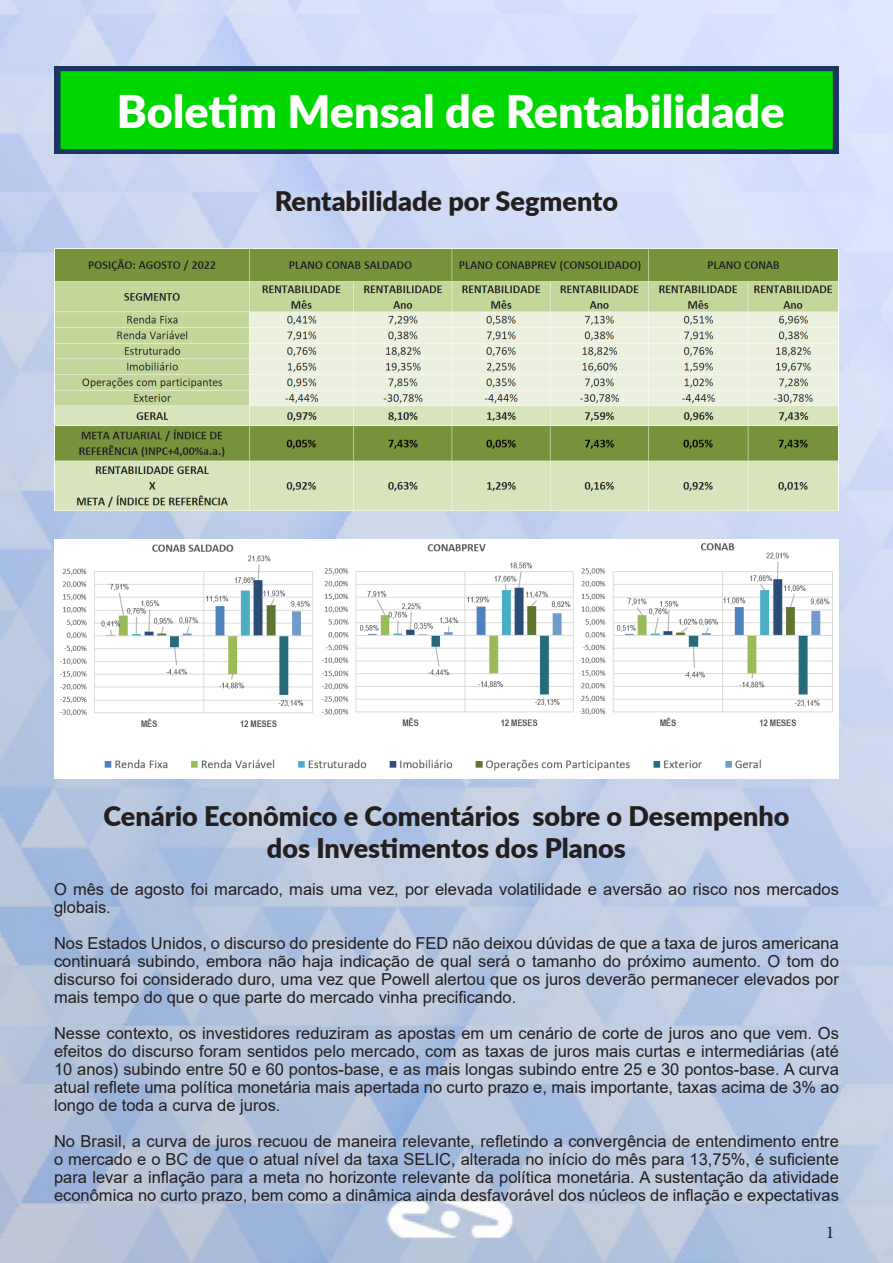
<style>
.page{position:relative;width:893px;height:1263px;background:#fff}
.page>*{position:absolute;margin:0;border:0;box-sizing:border-box;transform-origin:0 0}
.t1{font:900 45px "Lato";color:#fff}
.t2{font:900 27px "Lato";color:#231f20}
.t3{font:18px "Minion Pro";color:#231f20}
.t4{font:16.5px/18px "Arial";color:#231f20;text-align:justify}
</style>
<div class="page">
<img style="left:0;top:0;width:893px;height:1263px">
<img style="left:55px;top:249px;width:784px;height:261px">
<img style="left:54px;top:540px;width:785px;height:238px">
<img style="left:54px;top:67px;width:785px;height:86px">
<p class="t1" style="left:117px;top:78px;width:669px">Boletim Mensal de Rentabilidade</p>
<p class="t2" style="left:275px;top:181px;width:345px">Rentabilidade por Segmento</p>
<p class="t2" style="left:103px;top:795px;width:688px">Cenário Econômico e Comentários sobre o Desempenho</p>
<p class="t2" style="left:267px;top:828px;width:361px">dos Investimentos dos Planos</p>
<p class="t4" style="left:54px;top:880px;width:786px">O mês de agosto foi marcado, mais uma vez, por elevada volatilidade e aversão ao risco nos mercados globais.</p>
<p class="t4" style="left:54px;top:934px;width:786px">Nos Estados Unidos, o discurso do presidente do FED não deixou dúvidas de que a taxa de juros americana continuará subindo, embora não haja indicação de qual será o tamanho do próximo aumento. O tom do discurso foi considerado duro, uma vez que Powell alertou que os juros deverão permanecer elevados por mais tempo do que o que parte do mercado vinha precificando.</p>
<p class="t4" style="left:54px;top:1024px;width:786px">Nesse contexto, os investidores reduziram as apostas em um cenário de corte de juros ano que vem. Os efeitos do discurso foram sentidos pelo mercado, com as taxas de juros mais curtas e intermediárias (até 10 anos) subindo entre 50 e 60 pontos-base, e as mais longas subindo entre 25 e 30 pontos-base. A curva atual reflete uma política monetária mais apertada no curto prazo e, mais importante, taxas acima de 3% ao longo de toda a curva de juros.</p>
<p class="t4" style="left:54px;top:1132px;width:786px">No Brasil, a curva de juros recuou de maneira relevante, refletindo a convergência de entendimento entre o mercado e o BC de que o atual nível da taxa SELIC, alterada no início do mês para 13,75%, é suficiente para levar a inflação para a meta no horizonte relevante da política monetária. A sustentação da atividade econômica no curto prazo, bem como a dinâmica ainda desfavorável dos núcleos de inflação e expectativas</p>
<p class="t3" style="left:826px;top:1220px;width:10px">1</p>
</div>
